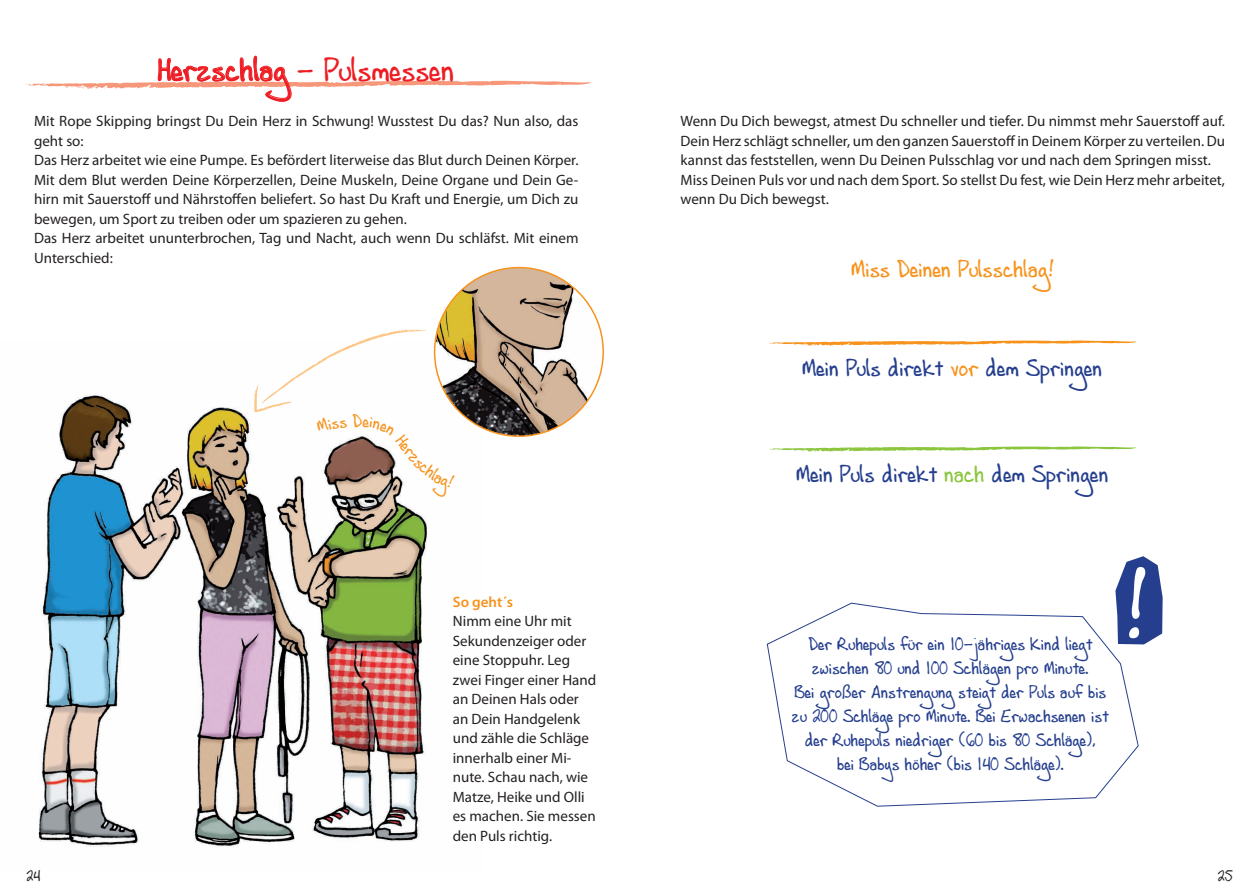
<style>
.page{position:relative;width:1259px;height:893px;background:#fff}
.page>*{position:absolute;margin:0;border:0;box-sizing:border-box;transform-origin:0 0}
.t1{font:97.5px "Andrew Script 16";color:#fff}
.t2{font:33px "Andrew Script 16";color:#ee1d23}
.t3{font:24px "Andrew Script 16";color:#253f8e}
.t4{font:24px "Andrew Script 16";color:#f7931d}
.t5{font:18px/24px "Andrew Script 16";color:#253f8e;text-align:center}
.t6{font:18px "Andrew Script 16";color:#f7931d}
.t7{font:15px/19.5px "Myriad Pro";color:#231f20}
.t8{font:600 15px "Myriad Pro";color:#f7931d}
.t9{font:15px "Andrew Script 16";color:#231f20}
.s1{color:#f7931d}
.s2{color:#8bc63e}
</style>
<div class="page">
<img style="left:38px;top:395px;width:445px;height:452px">
<img style="left:434px;top:268px;width:169px;height:168px;border-radius:84px">
<svg style="left:766px;top:602px;width:373px;height:205px"></svg>
<svg style="left:21px;top:56px;width:570px;height:46px"></svg>
<svg style="left:769px;top:340px;width:367px;height:6px"></svg>
<svg style="left:769px;top:446px;width:367px;height:6px"></svg>
<svg style="left:1115px;top:556px;width:47px;height:88px;background:#475da0"></svg>
<svg style="left:253px;top:329px;width:202px;height:169px"></svg>
<h2 class="t2" style="left:157px;top:50px;width:299px">Herzschlag - Pulsmessen</h2>
<p class="t7" style="left:34px;top:111px;width:546px">Mit Rope Skipping bringst Du Dein Herz in Schwung! Wusstest Du das? Nun also, das geht so:<br>Das Herz arbeitet wie eine Pumpe. Es befördert literweise das Blut durch Deinen Körper.<br>Mit dem Blut werden Deine Körperzellen, Deine Muskeln, Deine Organe und Dein Ge&shy;hirn mit Sauerstoff und Nährstoffen beliefert. So hast Du Kraft und Energie, um Dich zu bewegen, um Sport zu treiben oder um spazieren zu gehen.<br>Das Herz arbeitet ununterbrochen, Tag und Nacht, auch wenn Du schläfst. Mit einem Unterschied:</p>
<p class="t6" style="left:353px;top:410px;width:11px">D</p>
<p class="t8" style="left:453px;top:592px;width:62px">So geht´s</p>
<p class="t7" style="left:453px;top:611px;width:145px">Nimm eine Uhr mit<br>Sekundenzeiger oder eine Stoppuhr. Leg zwei Finger einer Hand an Deinen Hals oder an Dein Handgelenk und zähle die Schläge innerhalb einer Mi&shy;nute. Schau nach, wie<br>Matze, Heike und Olli es machen. Sie messen den Puls richtig.</p>
<p class="t7" style="left:680px;top:111px;width:546px">Wenn Du Dich bewegst, atmest Du schneller und tiefer. Du nimmst mehr Sauerstoff auf.<br>Dein Herz schlägt schneller, um den ganzen Sauerstoff in Deinem Körper zu verteilen. Du kannst das feststellen, wenn Du Deinen Pulsschlag vor und nach dem Springen misst.<br>Miss Deinen Puls vor und nach dem Sport. So stellst Du fest, wie Dein Herz mehr arbeitet, wenn Du Dich bewegst.</p>
<h3 class="t4" style="left:851px;top:254px;width:204px">Miss Deinen Pulsschlag!</h3>
<h3 class="t3" style="left:802px;top:353px;width:302px">Mein Puls direkt <span class="s1">vor</span> dem Springen</h3>
<h3 class="t3" style="left:796px;top:459px;width:314px">Mein Puls direkt <span class="s2">nach</span> dem Springen</h3>
<p class="t5" style="left:792px;top:632px;width:318px">Der Ruhepuls für ein 10-jähriges Kind liegt zwischen 80 und 100 Schlägen pro Minute.<br>Bei großer Anstrengung steigt der Puls auf bis zu 200 Schläge pro Minute. Bei Erwachsenen ist der Ruhepuls niedriger (60 bis 80 Schläge),<br>bei Babys höher (bis 140 Schläge).</p>
<h1 class="t1" style="left:1123px;top:550px;width:25px">!</h1>
<p class="t9" style="left:27px;top:867px;width:16px">24</p>
<p class="t9" style="left:1217px;top:867px;width:17px">25</p>
</div>
